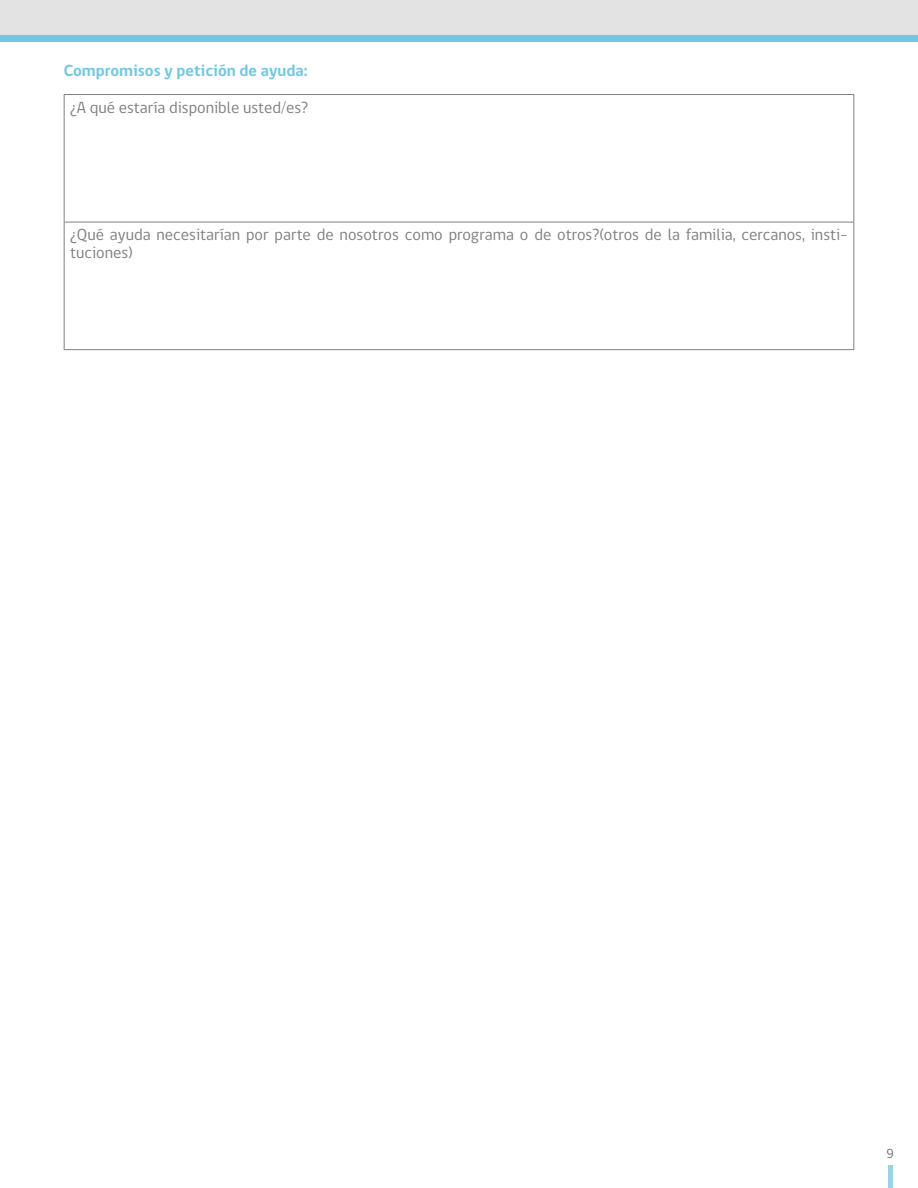
<style>
.page{position:relative;width:918px;height:1188px;background:#fff}
.page>*{position:absolute;margin:0;border:0;box-sizing:border-box;transform-origin:0 0}
.t1{font:16.5px/17.9px "gob CL";color:#7f7f7f}
.t2{font:700 16.5px "gob CL";color:#70c8e3}
.t3{font:13.5px "gob CL";color:#706f6f}
</style>
<div class="page">
<div style="left:888px;top:1166px;width:5px;height:22px;background:#95d4e9"></div>
<hr style="left:64px;top:94px;width:790px;height:1px;background:#808080">
<hr style="left:64px;top:95px;width:1px;height:127px;background:#808080">
<hr style="left:853px;top:95px;width:1px;height:127px;background:#808080">
<hr style="left:64px;top:222px;width:790px;height:1px;background:#808080">
<hr style="left:64px;top:222px;width:1px;height:127px;background:#808080">
<hr style="left:853px;top:222px;width:1px;height:127px;background:#808080">
<hr style="left:64px;top:349px;width:790px;height:1px;background:#808080">
<div style="left:0;top:0;width:918px;height:39px;background:#e3e3e3"></div>
<div style="left:0;top:35px;width:918px;height:6px;background:#70c8e3"></div>
<p class="t2" style="left:64px;top:59px;width:245px">Compromisos y petición de ayuda:</p>
<p class="t1" style="left:70px;top:99px;width:240px">¿A qué estaría disponible usted/es?</p>
<p class="t1" style="left:70px;top:226px;width:779px">¿Qué ayuda necesitarían por parte de nosotros como programa o de otros?(otros de la familia, cercanos, insti&shy;tuciones)</p>
<p class="t3" style="left:887px;top:1144px;width:9px">9</p>
</div>
